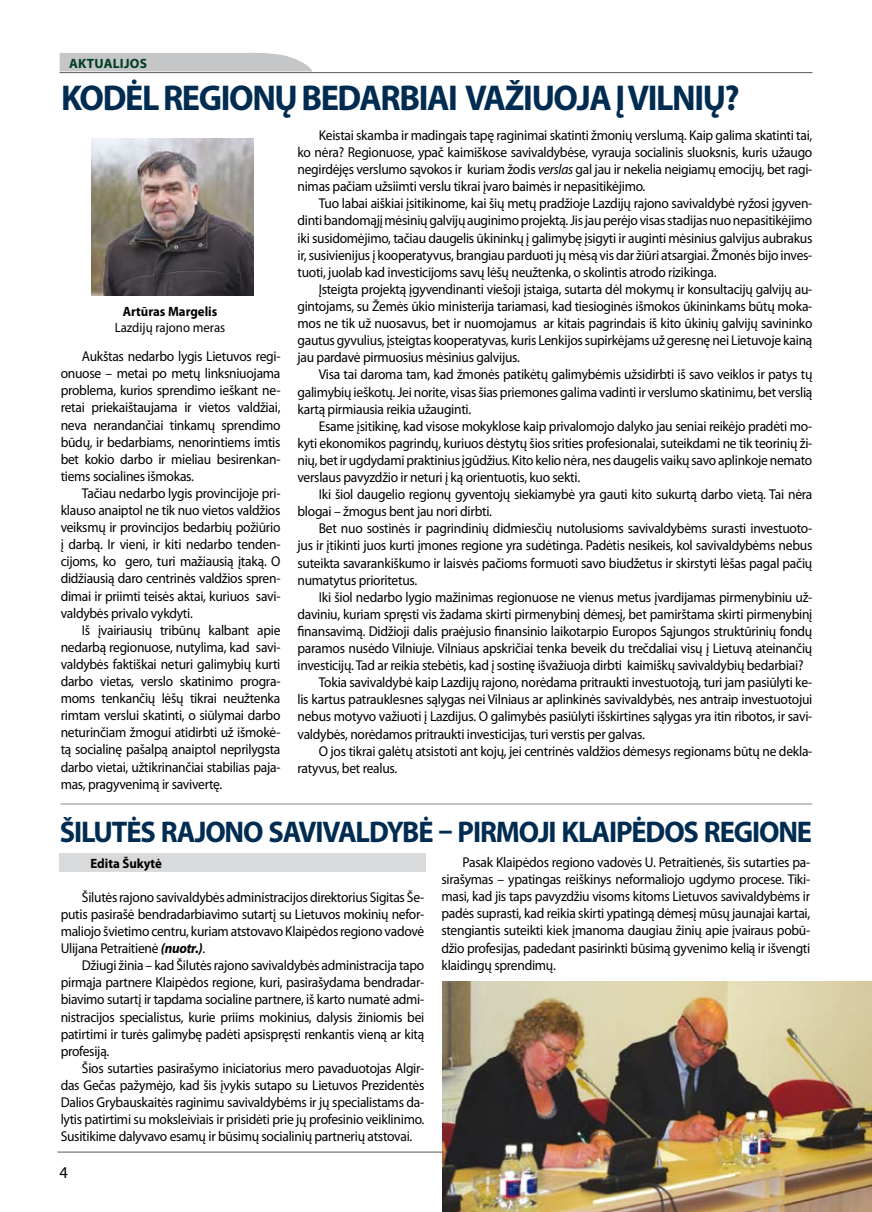
<style>
.page{position:relative;width:872px;height:1212px;background:#fff}
.page>*{position:absolute;margin:0;border:0;box-sizing:border-box;transform-origin:0 0}
.t1{font:700 36px "Myriad Pro";letter-spacing:-.04em;color:#002c52;scale:.95 1}
.t2{font:700 30px "Myriad Pro";letter-spacing:-.04em;color:#002c52;scale:.95 1}
.t3{font:14.25px/17.1px "Myriad Pro";letter-spacing:-.02em;color:#000;text-align:justify;scale:.95 1}
.t4{font:700 13.5px "Myriad Pro";color:#000;scale:.95 1}
.t5{font:13.5px "Myriad Pro";color:#000;scale:.95 1}
.t6{font:700 13.5px "Myriad Pro";letter-spacing:.02em;color:#003e20}
.s1{font-style:italic}
.s2{font-weight:700;font-style:italic}
</style>
<div class="page">
<hr style="left:60px;top:72px;width:752px;height:1px;background:#58585a">
<hr style="left:57px;top:1152px;width:753px;height:1px;background:#58585a">
<div style="left:60px;top:853px;width:366px;height:19px;background:#d9dadb"></div>
<svg style="left:60px;top:52px;width:393px;height:22px"></svg>
<svg style="left:461px;top:72px;width:235px;height:2px"></svg>
<img style="left:91px;top:139px;width:162px;height:156px">
<hr style="left:61px;top:804px;width:751px;height:1px;background:#878889">
<svg style="left:60px;top:803px;width:375px;height:2px"></svg>
<svg style="left:456px;top:803px;width:95px;height:2px"></svg>
<svg style="left:560px;top:803px;width:253px;height:2px"></svg>
<img style="left:442px;top:981px;width:430px;height:231px">
<p class="t6" style="left:69px;top:55px;width:79px">AKTUALIJOS</p>
<h1 class="t1" style="left:61px;top:74px;width:506px">KODĖL REGIONŲ BEDARBIAI VAŽIUOJA</h1>
<h1 class="t1" style="left:615px;top:74px;width:132px">Į VILNIŲ?</h1>
<p class="t4" style="left:123px;top:303px;width:101px">ARTŪRAS MARGELIS</p>
<p class="t5" style="left:115px;top:319px;width:118px">Lazdijų rajono meras</p>
<p class="t3" style="left:61px;top:347px;width:233px;text-indent:21px">Aukštas nedarbo lygis Lietuvos regi&shy;onuose – metai po metų linksniuojama problema, kurios sprendimo ieškant ne&shy;retai priekaištaujama ir vietos valdžiai, neva nerandančiai tinkamų sprendimo būdų, ir bedarbiams, nenorintiems imtis bet kokio darbo ir mieliau besirenkan&shy;tiems socialines išmokas.</p>
<p class="t3" style="left:61px;top:484px;width:233px;text-indent:21px">Tačiau nedarbo lygis provincijoje pri&shy;klauso anaiptol ne tik nuo vietos valdžios veiksmų ir provincijos bedarbių požiūrio į darbą. Ir vieni, ir kiti nedarbo tenden&shy;cijoms, ko gero, turi mažiausią įtaką. O didžiausią daro centrinės valdžios spren&shy;dimai ir priimti teisės aktai, kuriuos savi&shy;valdybės privalo vykdyti.</p>
<p class="t3" style="left:61px;top:621px;width:233px;text-indent:21px">Iš įvairiausių tribūnų kalbant apie nedarbą regionuose, nutylima, kad savi&shy;valdybės faktiškai neturi galimybių kurti darbo vietas, verslo skatinimo progra&shy;moms tenkančių lėšų tikrai neužtenka rimtam verslui skatinti, o siūlymai darbo neturinčiam žmogui atidirbti už išmokė&shy;tą socialinę pašalpą anaiptol neprilygsta darbo vietai, užtikrinančiai stabilias paja&shy;mas, pragyvenimą ir savivertę.</p>
<p class="t3" style="left:297px;top:126px;width:543px;text-indent:21px">Keistai skamba ir madingais tapę raginimai skatinti žmonių verslumą. Kaip galima skatinti tai, ko nėra? Regionuose, ypač kaimiškose savivaldybėse, vyrauja socialinis sluoksnis, kuris užaugo negirdėjęs verslumo sąvokos ir kuriam žodis <span class="s1">verslas</span> gal jau ir nekelia neigiamų emocijų, bet ragi&shy;nimas pačiam užsiimti verslu tikrai įvaro baimės ir nepasitikėjimo.</p>
<p class="t3" style="left:297px;top:195px;width:543px;text-indent:21px">Tuo labai aiškiai įsitikinome, kai šių metų pradžioje Lazdijų rajono savivaldybė ryžosi įgyven&shy;dinti bandomąjį mėsinių galvijų auginimo projektą. Jis jau perėjo visas stadijas nuo nepasitikėjimo iki susidomėjimo, tačiau daugelis ūkininkų į galimybę įsigyti ir auginti mėsinius galvijus aubrakus ir, susivienijus į kooperatyvus, brangiau parduoti jų mėsą vis dar žiūri atsargiai. Žmonės bijo inves&shy;tuoti, juolab kad investicijoms savų lėšų neužtenka, o skolintis atrodo rizikinga.</p>
<p class="t3" style="left:297px;top:280px;width:543px;text-indent:21px">Įsteigta projektą įgyvendinanti viešoji įstaiga, sutarta dėl mokymų ir konsultacijų galvijų au&shy;gintojams, su Žemės ūkio ministerija tariamasi, kad tiesioginės išmokos ūkininkams būtų moka&shy;mos ne tik už nuosavus, bet ir nuomojamus ar kitais pagrindais iš kito ūkinių galvijų savininko gautus gyvulius, įsteigtas kooperatyvas, kuris Lenkijos supirkėjams už geresnę nei Lietuvoje kainą jau pardavė pirmuosius mėsinius galvijus.</p>
<p class="t3" style="left:297px;top:366px;width:543px;text-indent:21px">Visa tai daroma tam, kad žmonės patikėtų galimybėmis užsidirbti iš savo veiklos ir patys tų galimybių ieškotų. Jei norite, visas šias priemones galima vadinti ir verslumo skatinimu, bet verslią kartą pirmiausia reikia užauginti.</p>
<p class="t3" style="left:297px;top:417px;width:543px;text-indent:21px">Esame įsitikinę, kad visose mokyklose kaip privalomojo dalyko jau seniai reikėjo pradėti mo&shy;kyti ekonomikos pagrindų, kuriuos dėstytų šios srities profesionalai, suteikdami ne tik teorinių ži&shy;nių, bet ir ugdydami praktinius įgūdžius. Kito kelio nėra, nes daugelis vaikų savo aplinkoje nemato verslaus pavyzdžio ir neturi į ką orientuotis, kuo sekti.</p>
<p class="t3" style="left:297px;top:485px;width:543px;text-indent:21px">Iki šiol daugelio regionų gyventojų siekiamybė yra gauti kito sukurtą darbo vietą. Tai nėra blogai – žmogus bent jau nori dirbti.</p>
<p class="t3" style="left:297px;top:520px;width:543px;text-indent:21px">Bet nuo sostinės ir pagrindinių didmiesčių nutolusioms savivaldybėms surasti investuoto&shy;jus ir įtikinti juos kurti įmones regione yra sudėtinga. Padėtis nesikeis, kol savivaldybėms nebus suteikta savarankiškumo ir laisvės pačioms formuoti savo biudžetus ir skirstyti lėšas pagal pačių numatytus prioritetus.</p>
<p class="t3" style="left:319px;top:588px;width:521px">Iki šiol nedarbo lygio mažinimas regionuose ne vienus metus įvardijamas pirmenybiniu už-</p>
<p class="t3" style="left:297px;top:605px;width:543px">daviniu, kuriam spręsti vis žadama skirti pirmenybinį dėmesį, bet pamirštama skirti pirmenybinį</p>
<p class="t3" style="left:297px;top:622px;width:543px">finansavimą. Didžioji dalis praėjusio finansinio laikotarpio Europos Sąjungos struktūrinių fondų</p>
<p class="t3" style="left:297px;top:639px;width:543px">paramos nusėdo Vilniuje. Vilniaus apskričiai tenka beveik du trečdaliai visų į Lietuvą ateinančių</p>
<p class="t3" style="left:297px;top:656px;width:534px">investicijų. Tad ar reikia stebėtis, kad į sostinę išvažiuoja dirbti kaimiškų savivaldybių bedarbiai?</p>
<p class="t3" style="left:319px;top:674px;width:521px">Tokia savivaldybė kaip Lazdijų rajono, norėdama pritraukti investuotoją, turi jam pasiūlyti ke-</p>
<p class="t3" style="left:297px;top:691px;width:543px">lis kartus patrauklesnes sąlygas nei Vilniaus ar aplinkinės savivaldybės, nes antraip investuotojui</p>
<p class="t3" style="left:297px;top:708px;width:543px">nebus motyvo važiuoti į Lazdijus. O galimybės pasiūlyti išskirtines sąlygas yra itin ribotos, ir savi-</p>
<p class="t3" style="left:297px;top:725px;width:367px">valdybės, norėdamos pritraukti investicijas, turi verstis per galvas.</p>
<p class="t3" style="left:319px;top:742px;width:521px">O jos tikrai galėtų atsistoti ant kojų, jei centrinės valdžios dėmesys regionams būtų ne dekla-</p>
<p class="t3" style="left:297px;top:759px;width:107px">ratyvus, bet realus.</p>
<h2 class="t2" style="left:60px;top:812px;width:30px">ŠILUT</h2>
<h2 class="t2" style="left:126px;top:812px;width:405px">ĖS RAJONO SAVIVALDYBĖ – PIRMOJI</h2>
<h2 class="t2" style="left:561px;top:812px;width:265px">KLAI PĖDOS REGIONE</h2>
<p class="t4" style="left:90px;top:854px;width:77px">EDITA ŠUKYTĖ</p>
<p class="t3" style="left:61px;top:888px;width:384px;text-indent:21px">Šilutės rajono savivaldybės administracijos direktorius Sigitas Še&shy;putis pasirašė bendradarbiavimo sutartį su Lietuvos mokinių nefor&shy;maliojo švietimo centru, kuriam atstovavo Klaipėdos regiono vadovė Ulijana Petraitienė <span class="s2">(nuotr.)</span>.</p>
<p class="t3" style="left:61px;top:957px;width:384px;text-indent:21px">Džiugi žinia – kad Šilutės rajono savivaldybės administracija tapo pirmąja partnere Klaipėdos regione, kuri, pasirašydama bendradar&shy;biavimo sutartį ir tapdama socialine partnere, iš karto numatė admi&shy;nistracijos specialistus, kurie priims mokinius, dalysis žiniomis bei patirtimi ir turės galimybę padėti apsispręsti renkantis vieną ar kitą profesiją.</p>
<p class="t3" style="left:61px;top:1059px;width:384px;text-indent:21px">Šios sutarties pasirašymo iniciatorius mero pavaduotojas Algir&shy;das Gečas pažymėjo, kad šis įvykis sutapo su Lietuvos Prezidentės Dalios Grybauskaitės raginimu savivaldybėms ir jų specialistams da&shy;lytis patirtimi su moksleiviais ir prisidėti prie jų profesinio veiklinimo.<br>Susitikime dalyvavo esamų ir būsimų socialinių partnerių atstovai.</p>
<p class="t3" style="left:441px;top:853px;width:390px;text-indent:21px">Pasak Klaipėdos regiono vadovės U. Petraitienės, šis sutarties pa&shy;sirašymas – ypatingas reiškinys neformaliojo ugdymo procese. Tiki&shy;masi, kad jis taps pavyzdžiu visoms kitoms Lietuvos savivaldybėms ir padės suprasti, kad reikia skirti ypatingą dėmesį mūsų jaunajai kartai, stengiantis suteikti kiek įmanoma daugiau žinių apie įvairaus pobū&shy;džio profesijas, padedant pasirinkti būsimą gyvenimo kelią ir išvengti klaidingų sprendimų.</p>
</div>
